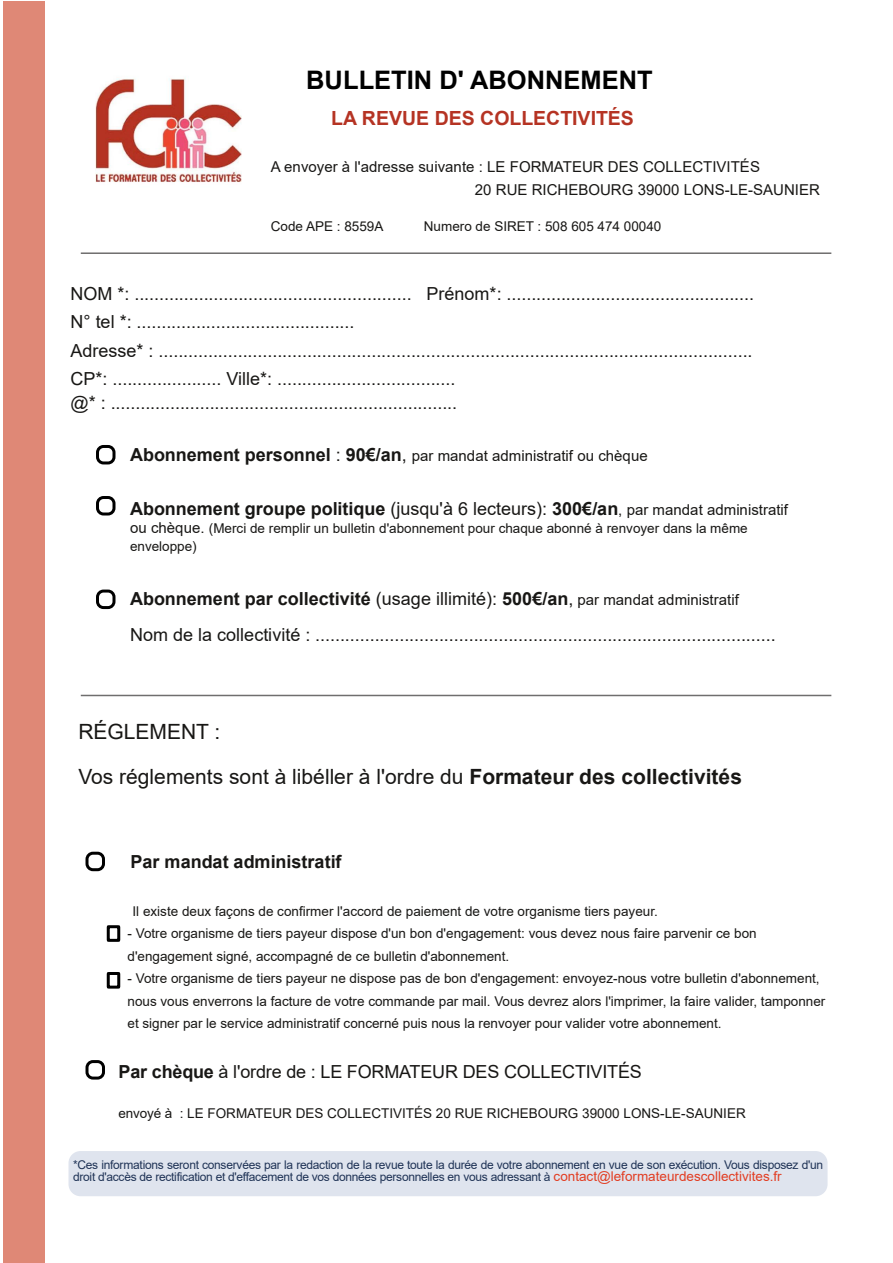
<style>
.page{position:relative;width:893px;height:1263px;background:#fff}
.page>*{position:absolute;margin:0;border:0;box-sizing:border-box;transform-origin:0 0}
.t1{font:700 25.5px "Arial";color:#000}
.t2{font:21px/45px "Arial";color:#181715}
.t3{font:700 19.5px "Arial";color:#b53323}
.t4{font:18px/28.5px "Arial";color:#181715}
.t5{font:700 18px "Arial";color:#181715}
.t6{font:15px/22.5px "Arial";letter-spacing:.005em;color:#181715}
.t7{font:13.5px/22.5px "Arial";color:#181715}
.t8{font:12px/12px "Arial";letter-spacing:-.025em;color:#1f3356}
.s1{font-weight:700;font-size:18px}
.s2{font-size:18px}
.s3{font-weight:400}
.s4{font-weight:400;font-size:15px}
.s5{font-size:15px}
.s6{font-weight:700}
.s7{font-size:13.5px;color:#e23d22}
</style>
<div class="page">
<div style="left:69px;top:1151px;width:759px;height:45px;background:#dfe4ee;border-radius:12px"></div>
<img style="left:95px;top:77px;width:146px;height:105px">
<div style="left:86px;top:1060px;width:19px;height:19px;border:3px solid #000;border-radius:6px"></div>
<div style="left:96px;top:496px;width:20px;height:19px;border:3px solid #000;border-radius:6px"></div>
<div style="left:96px;top:445px;width:20px;height:19px;border:3px solid #000;border-radius:6px"></div>
<hr style="left:81px;top:695px;width:750px;height:1px;background:#6f6e6e">
<div style="left:107px;top:972px;width:13px;height:17px;border:3px solid #000"></div>
<div style="left:107px;top:925px;width:13px;height:17px;border:3px solid #000"></div>
<div style="left:3px;top:1px;width:42px;height:1262px;background:#df8876"></div>
<div style="left:96px;top:589px;width:20px;height:20px;border:3px solid #000;border-radius:6px"></div>
<div style="left:86px;top:852px;width:19px;height:19px;border:3px solid #000;border-radius:6px"></div>
<hr style="left:81px;top:252px;width:750px;height:2px;background:#6f6e6e">
<h1 class="t1" style="left:306px;top:66px;width:348px">BULLETIN D' ABONNEMENT</h1>
<h3 class="t3" style="left:331px;top:107px;width:304px">LA REVUE DES COLLECTIVITÉS</h3>
<p class="t6" style="left:475px;top:156px;width:347px;text-indent:-204px">A envoyer à l'adresse suivante : LE FORMATEUR DES COLLECTIVITÉS<br>20 RUE RICHEBOURG 39000 LONS-LE-SAUNIER</p>
<p class="t7" style="left:271px;top:215px;width:114px">Code APE : 8559A</p>
<p class="t7" style="left:424px;top:215px;width:239px">Numero de SIRET : 508 605 474 00040</p>
<p class="t4" style="left:70px;top:279px;width:685px">NOM *: ........................................................ Prénom*: ..................................................<br>N° tel *: ............................................<br>Adresse* : ........................................................................................................................<br>CP*: ...................... Ville*: ....................................</p>
<h3 class="t4" style="left:70px;top:389px;width:388px">@* : ......................................................................</h3>
<p class="t6" style="left:130px;top:445px;width:519px"><span class="s1">Abonnement personnel</span> <span class="s2">:</span> <span class="s1">90€/an</span><span class="s2">,</span> par mandat administratif ou chèque</p>
<h3 class="t5" style="left:130px;top:499px;width:660px">Abonnement groupe politique <span class="s3">(jusqu'à 6 lecteurs):</span> 300€/an<span class="s4">, par mandat administratif</span></h3>
<p class="t7" style="left:130px;top:519px;width:619px;line-height:18px"><span class="s5">ou chèque.</span> (Merci de remplir un bulletin d'abonnement pour chaque abonné à renvoyer dans la même enveloppe)</p>
<h3 class="t4" style="left:130px;top:581px;width:647px;line-height:36px"><span class="s6">Abonnement par collectivité</span> (usage illimité): <span class="s6">500€/an</span>, <span class="s5">par mandat administratif<br></span>Nom de la collectivité : .............................................................................................</h3>
<h2 class="t2" style="left:78px;top:709px;width:665px">RÉGLEMENT :<br>Vos réglements sont à libéller à l'ordre du <span class="s6">Formateur des collectivités</span></h2>
<h3 class="t5" style="left:131px;top:852px;width:213px">Par mandat administratif</h3>
<p class="t7" style="left:133px;top:900px;width:527px">Il existe deux façons de confirmer l'accord de paiement de votre organisme tiers payeur.</p>
<p class="t7" style="left:128px;top:922px;width:631px">- Votre organisme de tiers payeur dispose d'un bon d'engagement: vous devez nous faire parvenir ce bon d'engagement signé, accompagné de ce bulletin d'abonnement.</p>
<p class="t7" style="left:128px;top:967px;width:699px">- Votre organisme de tiers payeur ne dispose pas de bon d'engagement: envoyez-nous votre bulletin d'abonnement, nous vous enverrons la facture de votre commande par mail. Vous devrez alors l'imprimer, la faire valider, tamponner et signer par le service administratif concerné puis nous la renvoyer pour valider votre abonnement.</p>
<h3 class="t4" style="left:119px;top:1057px;width:525px"><span class="s6">Par chèque</span> à l'ordre de : LE FORMATEUR DES COLLECTIVITÉS</h3>
<p class="t7" style="left:119px;top:1102px;width:629px">envoyé à : LE FORMATEUR DES COLLECTIVITÉS 20 RUE RICHEBOURG 39000 LONS-LE-SAUNIER</p>
<p class="t8" style="left:73px;top:1158px;width:752px">*Ces informations seront conservées par la redaction de la revue toute la durée de votre abonnement en vue de son exécution. Vous disposez d'un droit d'accès de rectification et d'effacement de vos données personnelles en vous adressant à <span class="s7">contact@leformateurdescollectivites.fr</span></p>
</div>
